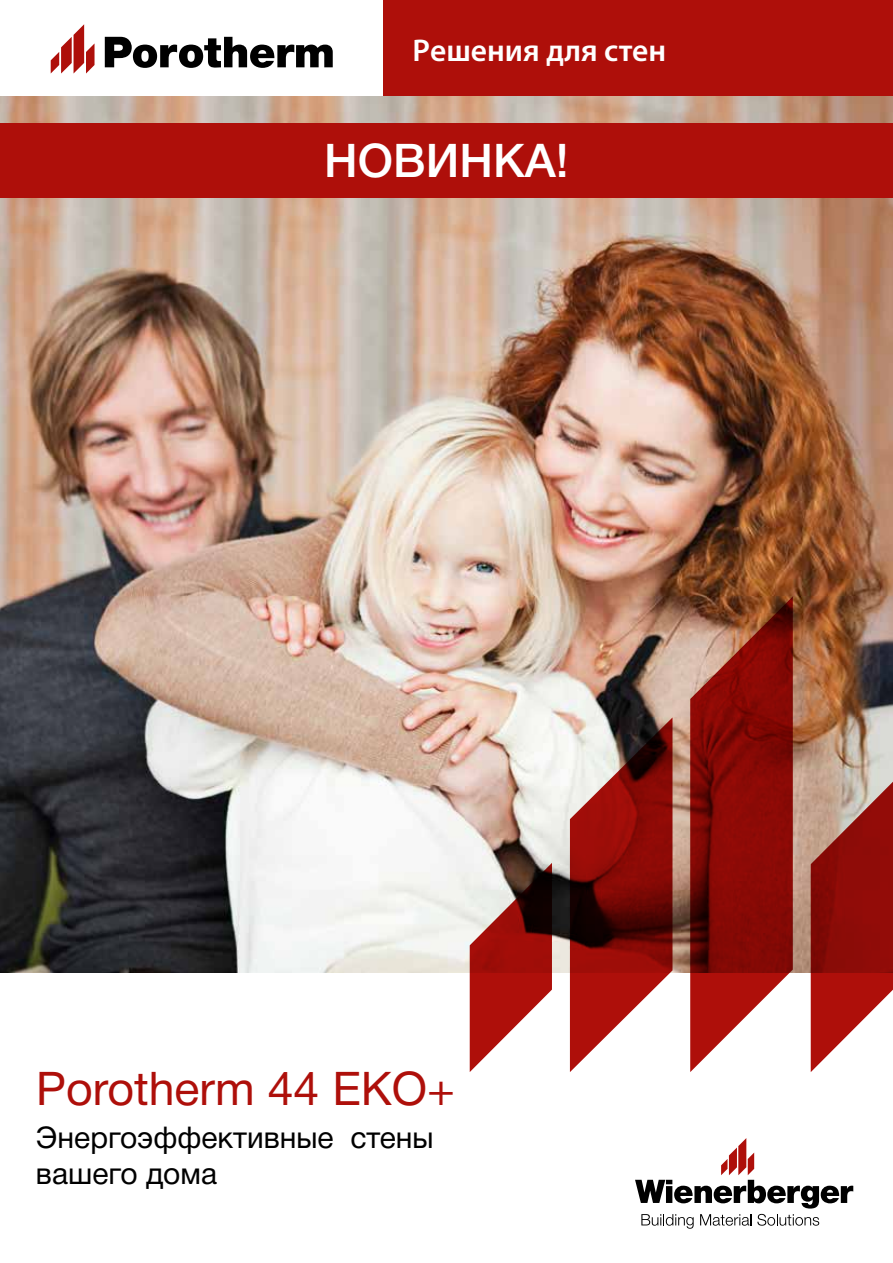
<style>
.page{position:relative;width:893px;height:1263px;background:#fff}
.page>*{position:absolute;margin:0;border:0;box-sizing:border-box;transform-origin:0 0}
.t1{font:46.5px "Helvetica Neue Cyr";color:#ae0f0a}
.t2{font:500 46.5px "Helvetica Neue Cyr";color:#fff}
.t3{font:600 31.5px "Myriad Pro";color:#fff}
.t4{font:30px/36px "Helvetica Neue Cyr";color:#000}
</style>
<div class="page">
<svg style="left:51px;top:24px;width:44px;height:50px"></svg>
<svg style="left:105px;top:37px;width:228px;height:31px"></svg>
<div style="left:383px;top:0;width:510px;height:98px;background:#ae0f0a"></div>
<svg style="left:641px;top:1214px;width:53px;height:15px"></svg>
<svg style="left:700px;top:1214px;width:51px;height:12px"></svg>
<svg style="left:757px;top:1214px;width:62px;height:12px"></svg>
<svg style="left:635px;top:1138px;width:218px;height:70px"></svg>
<img style="left:0;top:97px;width:893px;height:875px">
<svg style="left:811px;top:782px;width:82px;height:290px;background:#ab4540"></svg>
<svg style="left:470px;top:863px;width:82px;height:209px"></svg>
<svg style="left:570px;top:717px;width:102px;height:355px"></svg>
<svg style="left:690px;top:596px;width:103px;height:476px;background:#962f29"></svg>
<div style="left:0;top:123px;width:893px;height:75px;background:#ae0f0a"></div>
<p class="t3" style="left:412px;top:30px;width:255px">Рeшения для стен</p>
<h1 class="t2" style="left:324px;top:135px;width:246px">НОВИНКА!</h1>
<h1 class="t1" style="left:36px;top:1063px;width:421px">Porotherm 44 EKO+</h1>
<p class="t4" style="left:36px;top:1120px;width:399px">Энергоэффективные стены вашего дома</p>
</div>
